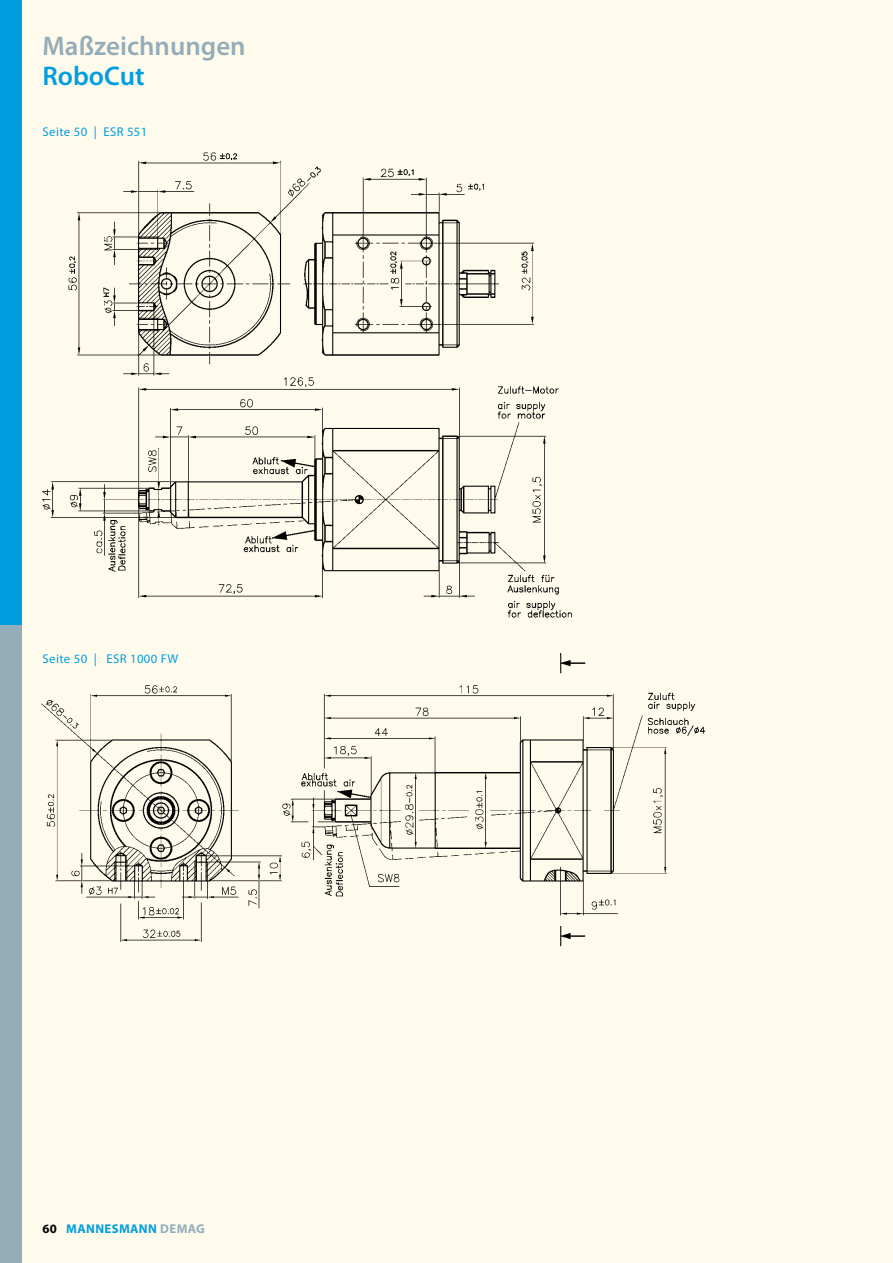
<style>
.page{position:relative;width:893px;height:1263px;background:#fffbec}
.page>*{position:absolute;margin:0;border:0;box-sizing:border-box;transform-origin:0 0}
.t1{font:600 27px "Myriad Pro";color:#94adb9}
.t2{font:600 27px "Myriad Pro";color:#009ee0}
.t3{font:12.75px "Myriad Pro";letter-spacing:.03em;color:#009ee0}
.t4{font:700 12.75px "Myriad Pro";letter-spacing:.03em;color:#009ee0}
.s1{color:#000}
.s2{color:#94adb9}
</style>
<div class="page">
<div style="left:0;top:0;width:21px;height:625px;background:#009ee0"></div>
<div style="left:0;top:625px;width:21px;height:638px;background:#94adb9"></div>
<img style="left:42px;top:152px;width:531px;height:466px">
<img style="left:21px;top:646px;width:685px;height:309px">
<h1 class="t1" style="left:43px;top:29px;width:205px">Maßzeichnungen</h1>
<h1 class="t2" style="left:43px;top:59px;width:103px">RoboCut</h1>
<p class="t3" style="left:43px;top:124px;width:106px">Seite 50 | ESR 551</p>
<p class="t3" style="left:43px;top:651px;width:137px">Seite 50 | ESR 1000 FW</p>
<p class="t4" style="left:43px;top:1220px;width:164px"><span class="s1">60</span> MANNESMANN <span class="s2">DEMAG</span></p>
</div>
